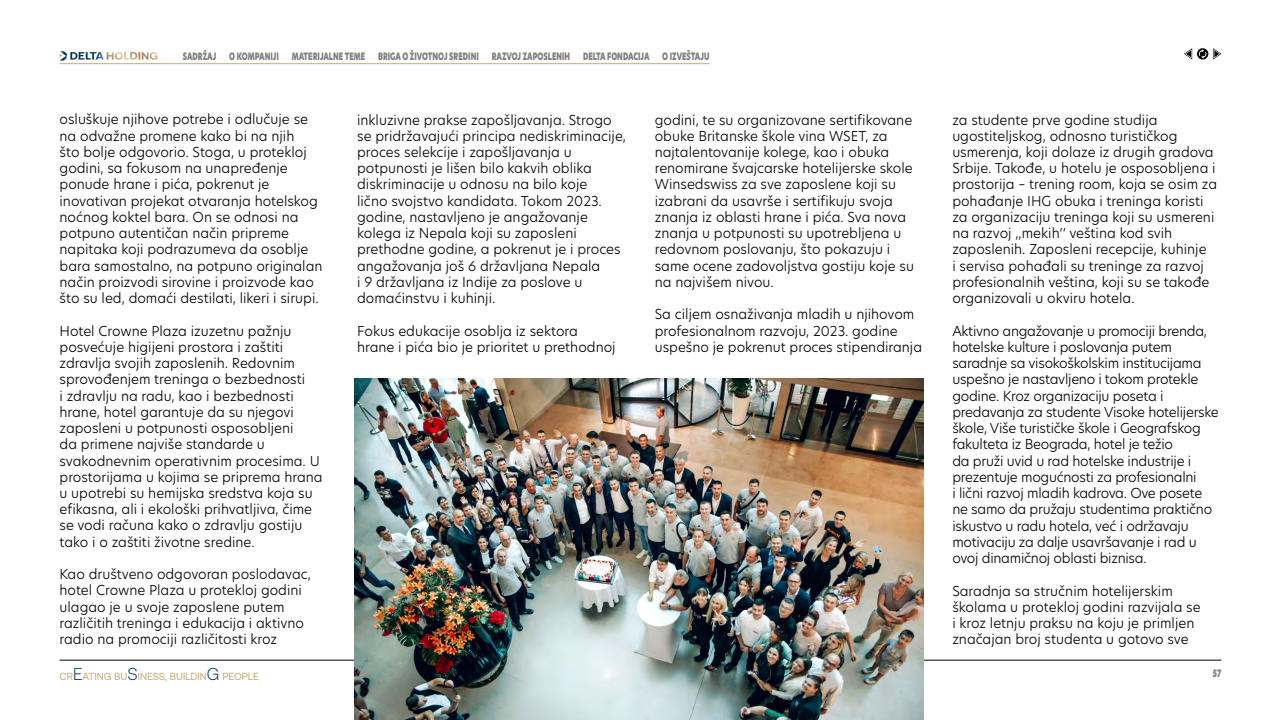
<style>
.page{position:relative;width:1281px;height:720px;background:#fff}
.page>*{position:absolute;margin:0;border:0;box-sizing:border-box;transform-origin:0 0}
.t1{font:300 13.5px/16.2px "Hero New";color:#000}
.t2{font:300 13.5px/16.2px "Hero New";letter-spacing:-.02em;color:#000}
.t3{font:10.3px "Aeonik TRIAL";color:#c7aa78}
.t4{font:10px "Hero New Super";color:#808183;scale:.7 1}
.s1{font-weight:300;font-size:17.2px;color:#00345c}
</style>
<div class="page">
<hr style="left:60px;top:63px;width:650px;height:1px;background:#c7aa78">
<hr style="left:60px;top:660px;width:1161px;height:1px;background:#000">
<svg style="left:60px;top:51px;width:97px;height:10px"></svg>
<svg style="left:1184px;top:48px;width:37px;height:12px"></svg>
<img style="left:354px;top:379px;width:569px;height:341px">
<p class="t4" style="left:183px;top:49px;width:49px">SADRŽAJ</p>
<p class="t4" style="left:229px;top:49px;width:72px">O KOMPANIJI</p>
<p class="t4" style="left:292px;top:49px;width:106px">MATERIJALNE TEME</p>
<p class="t4" style="left:378px;top:49px;width:145px">BRIGA O ŽIVOTNOJ SREDINI</p>
<p class="t4" style="left:491px;top:49px;width:114px">RAZVOJ ZAPOSLENIH</p>
<p class="t4" style="left:583px;top:49px;width:96px">DELTA FONDACIJA</p>
<p class="t4" style="left:662px;top:49px;width:69px">O IZVEŠTAJU</p>
<p class="t1" style="left:60px;top:111px;width:264px">osluškuje njihove potrebe i odlučuje se na odvažne promene kako bi na njih<br>što bolje odgovorio. Stoga, u protekloj godini, sa fokusom na unapređenje ponude hrane i pića, pokrenut je inovativan projekat otvaranja hotelskog noćnog koktel bara. On se odnosi na potpuno autentičan način pripreme napitaka koji podrazumeva da osoblje bara samostalno, na potpuno originalan način proizvodi sirovine i proizvode kao što su led, domaći destilati, likeri i sirupi.</p>
<p class="t1" style="left:60px;top:322px;width:264px">Hotel Crowne Plaza izuzetnu pažnju posvećuje higijeni prostora i zaštiti zdravlja svojih zaposlenih. Redovnim sprovođenjem treninga o bezbednosti<br>i zdravlju na radu, kao i bezbednosti hrane, hotel garantuje da su njegovi zaposleni u potpunosti osposobljeni<br>da primene najviše standarde u svakodnevnim operativnim procesima. U prostorijama u kojima se priprema hrana u upotrebi su hemijska sredstva koja su efikasna, ali i ekološki prihvatljiva, čime se vodi računa kako o zdravlju gostiju tako i o zaštiti životne sredine.</p>
<p class="t1" style="left:60px;top:566px;width:253px">Kao društveno odgovoran poslodavac, hotel Crowne Plaza u protekloj godini ulagao je u svoje zaposlene putem različitih treninga i edukacija i aktivno radio na promociji različitosti kroz</p>
<p class="t3" style="left:60px;top:673px;width:201px">CR<span class="s1">E</span>ATING BU<span class="s1">S</span>INESS, BUILDIN<span class="s1">G</span> PEOPLE</p>
<p class="t1" style="left:357px;top:111px;width:270px">inkluzivne prakse zapošljavanja. Strogo se pridržavajući principa nediskriminacije, proces selekcije i zapošljavanja u potpunosti je lišen bilo kakvih oblika diskriminacije u odnosu na bilo koje<br>lično svojstvo kandidata. Tokom 2023. godine, nastavljeno je angažovanje kolega iz Nepala koji su zaposleni prethodne godine, a pokrenut je i proces angažovanja još 6 državljana Nepala<br>i 9 državljana iz Indije za poslove u domaćinstvu i kuhinji.</p>
<p class="t1" style="left:357px;top:322px;width:260px">Fokus edukacije osoblja iz sektora hrane i pića bio je prioritet u prethodnoj</p>
<p class="t1" style="left:654px;top:111px;width:261px">godini, te su organizovane sertifikovane obuke Britanske škole vina WSET, za najtalentovanije kolege, kao i obuka renomirane švajcarske hotelijerske skole Winsedswiss za sve zaposlene koji su izabrani da usavrše i sertifikuju svoja znanja iz oblasti hrane i pića. Sva nova znanja u potpunosti su upotrebljena u redovnom poslovanju, što pokazuju i same ocene zadovoljstva gostiju koje su na najvišem nivou.</p>
<p class="t1" style="left:654px;top:306px;width:269px">Sa ciljem osnaživanja mladih u njihovom profesionalnom razvoju, 2023. godine uspešno je pokrenut proces stipendiranja</p>
<p class="t1" style="left:952px;top:111px;width:266px">za studente prve godine studija ugostiteljskog, odnosno turističkog usmerenja, koji dolaze iz drugih gradova Srbije. Takođe, u hotelu je osposobljena i prostorija – trening room, koja se osim za pohađanje IHG obuka i treninga koristi za organizaciju treninga koji su usmereni na razvoj ,,mekih’’ veština kod svih zaposlenih. Zaposleni recepcije, kuhinje<br>i servisa pohađali su treninge za razvoj profesionalnih veština, koji su se takođe organizovali u okviru hotela.</p>
<p class="t2" style="left:952px;top:322px;width:268px">Aktivno angažovanje u promociji brenda, hotelske kulture i poslovanja putem saradnje sa visokoškolskim institucijama uspešno je nastavljeno i tokom protekle godine. Kroz organizaciju poseta i predavanja za studente Visoke hotelijerske škole, Više turističke škole i Geografskog fakulteta iz Beograda, hotel je težio<br>da pruži uvid u rad hotelske industrije i prezentuje mogućnosti za profesionalni<br>i lični razvoj mladih kadrova. Ove posete ne samo da pružaju studentima praktično iskustvo u radu hotela, već i održavaju motivaciju za dalje usavršavanje i rad u ovoj dinamičnoj oblasti biznisa.</p>
<p class="t1" style="left:952px;top:582px;width:250px">Saradnja sa stručnim hotelijerskim školama u protekloj godini razvijala se i kroz letnju praksu na koju je primljen značajan broj studenta u gotovo sve</p>
<p class="t4" style="left:1212px;top:666px;width:14px">57</p>
</div>
